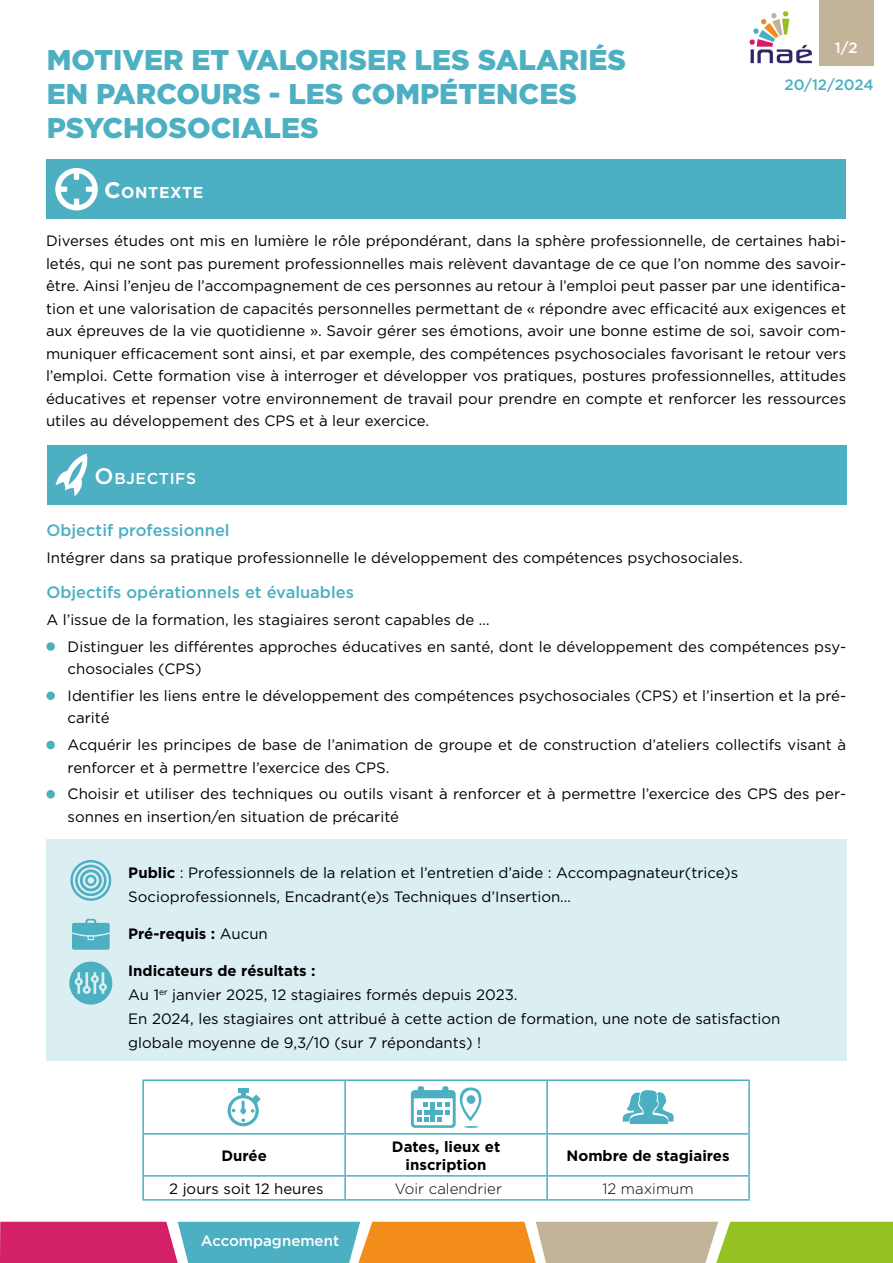
<style>
.page{position:relative;width:893px;height:1263px;background:#fff}
.page>*{position:absolute;margin:0;border:0;box-sizing:border-box;transform-origin:0 0}
.t1{font:900 28.5px/34.2px "Gotham";color:#4cafc2}
.t2{font:500 16.5px "Gotham";color:#4cafc2}
.t3{font:500 15.75px "Gotham";letter-spacing:.035em;color:#fff}
.t4{font:700 15.75px "Gotham";letter-spacing:.035em;color:#fff}
.t5{font:15px/22.5px "Gotham";color:#000}
.t6{font:700 15px/18px "Gotham";color:#000;text-align:center}
.t7{font:300 15px "Gotham";color:#000}
.t8{font:500 15px "Gotham";color:#fff}
.t9{font:500 15px "Gotham";color:#4cafc2}
.s1{font-size:22.5px}
.s2{font-weight:700}
.s3{font-weight:400}
</style>
<div class="page">
<div style="left:819px;top:0;width:55px;height:66px;background:#c2b499"></div>
<img style="left:749px;top:11px;width:63px;height:53px">
<svg style="left:0;top:1222px;width:893px;height:41px;background:#b1956e"></svg>
<div style="left:46px;top:839px;width:800px;height:221px;background:#dbeff3"></div>
<div style="left:47px;top:159px;width:799px;height:60px;background:#4cafc2"></div>
<svg style="left:55px;top:168px;width:43px;height:42px"></svg>
<div style="left:47px;top:445px;width:799px;height:59px;background:#4cafc2"></div>
<svg style="left:55px;top:453px;width:33px;height:43px"></svg>
<div style="left:46px;top:642px;width:9px;height:9px;background:#4cafc2;border-radius:50%"></div>
<div style="left:46px;top:691px;width:9px;height:9px;background:#4cafc2;border-radius:50%"></div>
<div style="left:46px;top:741px;width:9px;height:8px;background:#4cafc2;border-radius:50%"></div>
<div style="left:46px;top:790px;width:9px;height:8px;background:#4cafc2;border-radius:50%"></div>
<svg style="left:70px;top:860px;width:41px;height:41px"></svg>
<svg style="left:72px;top:919px;width:38px;height:31px"></svg>
<svg style="left:144px;top:1086px;width:604px;height:91px"></svg>
<hr style="left:142px;top:1133px;width:203px;height:1px;background:#4cafc2">
<hr style="left:345px;top:1133px;width:202px;height:1px;background:#4cafc2">
<hr style="left:547px;top:1133px;width:203px;height:1px;background:#4cafc2">
<hr style="left:748px;top:1176px;width:2px;height:23px;background:#4cafc2">
<hr style="left:547px;top:1199px;width:203px;height:1px;background:#4cafc2">
<hr style="left:547px;top:1079px;width:203px;height:2px;background:#4cafc2">
<hr style="left:748px;top:1081px;width:2px;height:52px;background:#4cafc2">
<hr style="left:748px;top:1134px;width:2px;height:41px;background:#4cafc2">
<hr style="left:142px;top:1175px;width:203px;height:1px;background:#4cafc2">
<hr style="left:345px;top:1175px;width:202px;height:1px;background:#4cafc2">
<hr style="left:547px;top:1175px;width:203px;height:1px;background:#4cafc2">
<hr style="left:345px;top:1079px;width:202px;height:2px;background:#4cafc2">
<hr style="left:546px;top:1081px;width:2px;height:52px;background:#4cafc2">
<hr style="left:546px;top:1134px;width:2px;height:41px;background:#4cafc2">
<hr style="left:546px;top:1176px;width:2px;height:23px;background:#4cafc2">
<hr style="left:345px;top:1199px;width:202px;height:1px;background:#4cafc2">
<hr style="left:142px;top:1079px;width:203px;height:2px;background:#4cafc2">
<hr style="left:142px;top:1081px;width:2px;height:52px;background:#4cafc2">
<hr style="left:344px;top:1081px;width:2px;height:52px;background:#4cafc2">
<hr style="left:142px;top:1134px;width:2px;height:41px;background:#4cafc2">
<hr style="left:344px;top:1134px;width:2px;height:41px;background:#4cafc2">
<hr style="left:142px;top:1176px;width:2px;height:23px;background:#4cafc2">
<hr style="left:344px;top:1176px;width:2px;height:23px;background:#4cafc2">
<hr style="left:142px;top:1199px;width:203px;height:1px;background:#4cafc2">
<svg style="left:228px;top:1091px;width:33px;height:35px"></svg>
<hr style="left:238px;top:1088px;width:10px;height:4px;background:#4cafc2">
<svg style="left:411px;top:1087px;width:73px;height:41px"></svg>
<svg style="left:622px;top:1088px;width:52px;height:36px"></svg>
<svg style="left:69px;top:961px;width:44px;height:44px"></svg>
<h1 class="t1" style="left:47px;top:42px;width:581px">MOTIVER ET VALORISER LES SALARIÉS<br>EN PARCOURS - LES COMPÉTENCES<br>PSYCHOSOCIALES</h1>
<p class="t8" style="left:835px;top:38px;width:24px">1/2</p>
<p class="t9" style="left:784px;top:75px;width:91px">20/12/2024</p>
<p class="t4" style="left:104px;top:182px;width:101px"><span class="s1">C</span>ONTEXTE</p>
<p class="t5" style="left:46px;top:229px;width:802px;text-align:justify">Diverses études ont mis en lumière le rôle prépondérant, dans la sphère professionnelle, de certaines habi&shy;letés, qui ne sont pas purement professionnelles mais relèvent davantage de ce que l’on nomme des savoir&shy;être. Ainsi l’enjeu de l’accompagnement de ces personnes au retour à l’emploi peut passer par une identifica&shy;tion et une valorisation de capacités personnelles permettant de « répondre avec efficacité aux exigences et aux épreuves de la vie quotidienne ». Savoir gérer ses émotions, avoir une bonne estime de soi, savoir com&shy;muniquer efficacement sont ainsi, et par exemple, des compétences psychosociales favorisant le retour vers l’emploi. Cette formation vise à interroger et développer vos pratiques, postures professionnelles, attitudes éducatives et repenser votre environnement de travail pour prendre en compte et renforcer les ressources utiles au développement des CPS et à leur exercice.</p>
<p class="t3" style="left:95px;top:468px;width:103px"><span class="s1">O</span>BJECTIFS</p>
<p class="t2" style="left:46px;top:519px;width:185px">Objectif professionnel</p>
<p class="t5" style="left:46px;top:546px;width:698px">Intégrer dans sa pratique professionnelle le développement des compétences psychosociales.</p>
<p class="t2" style="left:46px;top:582px;width:309px">Objectifs opérationnels et évaluables</p>
<p class="t5" style="left:68px;top:606px;width:780px;line-height:26.7px;text-indent:-21px">A l’issue de la formation, les stagiaires seront capables de …<br>Distinguer les différentes approches éducatives en santé, dont le développement des compétences psy-</p>
<p class="t5" style="left:68px;top:655px;width:780px;line-height:26.7px">chosociales (CPS)<br>Identifier les liens entre le développement des compétences psychosociales (CPS) et l’insertion et la pré-</p>
<p class="t5" style="left:68px;top:704px;width:780px;line-height:26.7px">carité<br>Acquérir les principes de base de l’animation de groupe et de construction d’ateliers collectifs visant à</p>
<p class="t5" style="left:68px;top:754px;width:780px;line-height:26.7px">renforcer et à permettre l’exercice des CPS.<br>Choisir et utiliser des techniques ou outils visant à renforcer et à permettre l’exercice des CPS des per-</p>
<p class="t5" style="left:68px;top:805px;width:333px">sonnes en insertion/en situation de précarité</p>
<p class="t5" style="left:128px;top:861px;width:611px;line-height:24px"><span class="s2">Public</span> : Professionnels de la relation et l’entretien d’aide : Accompagnateur(trice)s<br>Socioprofessionnels, Encadrant(e)s Techniques d’Insertion…</p>
<p class="t6" style="left:128px;top:925px;width:141px">Pré-requis : <span class="s3">Aucun</span></p>
<p class="t5" style="left:128px;top:958px;width:654px;line-height:24px"><span class="s2">Indicateurs de résultats :<br></span>Au 1<sup>er</sup> janvier 2025, 12 stagiaires formés depuis 2023.<br>En 2024, les stagiaires ont attribué à cette action de formation, une note de satisfaction globale moyenne de 9,3/10 (sur 7 répondants) !</p>
<p class="t6" style="left:221px;top:1146px;width:47px">Durée</p>
<p class="t6" style="left:392px;top:1137px;width:110px">Dates, lieux et inscription</p>
<p class="t6" style="left:567px;top:1146px;width:165px">Nombre de stagiaires</p>
<p class="t5" style="left:169px;top:1177px;width:156px">2 jours soit 12 heures</p>
<p class="t7" style="left:395px;top:1179px;width:109px">Voir calendrier</p>
<p class="t7" style="left:602px;top:1179px;width:93px">12 maximum</p>
<p class="t8" style="left:201px;top:1231px;width:140px">Accompagnement</p>
</div>
